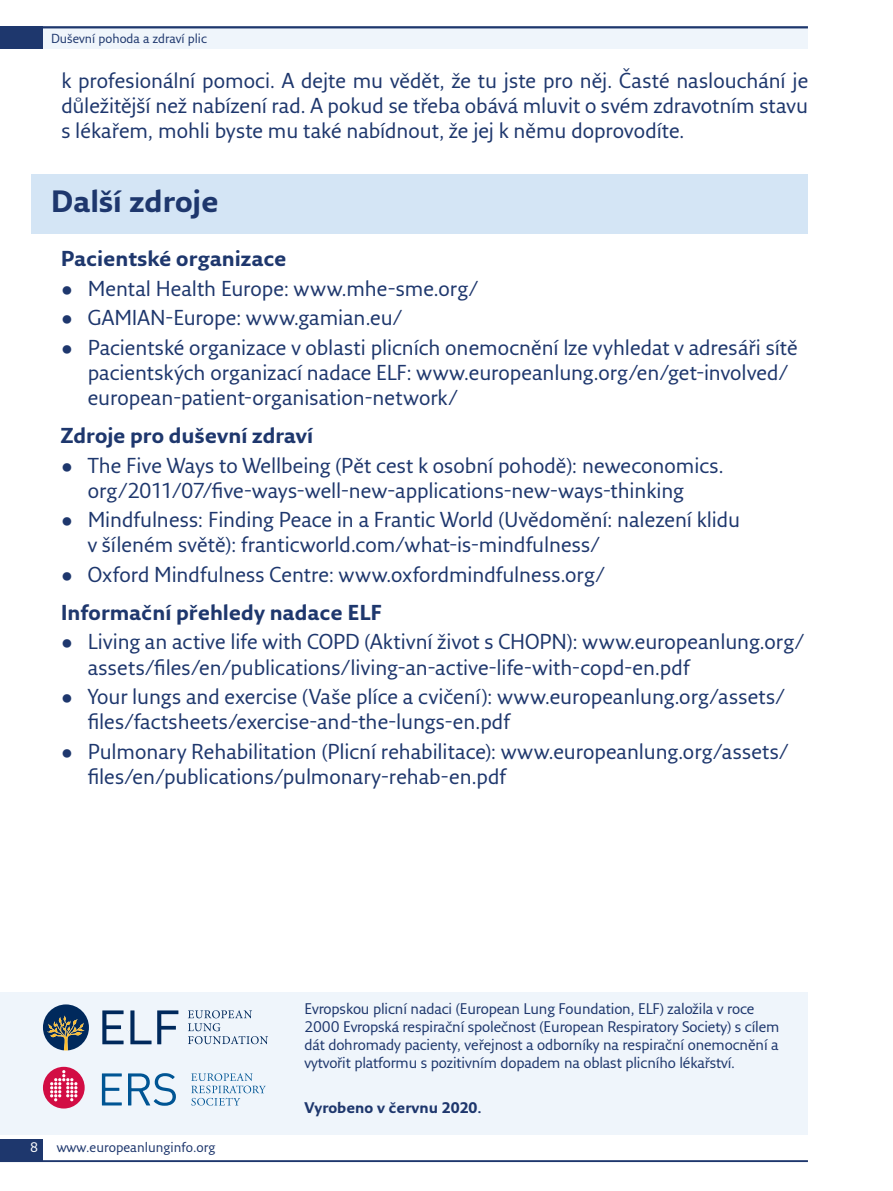
<style>
.page{position:relative;width:893px;height:1191px;background:#fff}
.page>*{position:absolute;margin:0;border:0;box-sizing:border-box;transform-origin:0 0}
.t1{font:700 30px "Fresco Sans Pro";color:#1e376d}
.H___B-head{font:21px/25.2px "Fresco Sans Pro";color:#1e376d}
.H___B-head-2{font:700 21px "Fresco Sans Pro";color:#1e376d}
.t2{font:15px/18px "Fresco Sans Pro";letter-spacing:-.01em;color:#1e376d}
.t3{font:700 15px "Fresco Sans Pro";color:#1e376d}
.Running_foot_left{font:13.5px "Fresco Sans Pro";color:#1e376d}
.Folio_left{font:13.5px "Fresco Sans Pro";color:#fff}
.Running_head_left{font:12.75px "Fresco Sans Pro";color:#1e376d}
</style>
<div class="page">
<div style="left:0;top:26px;width:808px;height:23px;background:#eff5fb"></div>
<div style="left:0;top:1138px;width:43px;height:23px;background:#1e376d"></div>
<div style="left:0;top:26px;width:43px;height:23px;background:#1e376d"></div>
<hr style="left:0;top:1160px;width:808px;height:2px;background:#1e376d">
<hr style="left:0;top:26px;width:808px;height:2px;background:#1e376d">
<div style="left:31px;top:174px;width:777px;height:60px;background:#d4e5f5"></div>
<div style="left:0;top:992px;width:808px;height:142px;background:#eff5fb"></div>
<svg style="left:102px;top:1010px;width:22px;height:34px"></svg>
<svg style="left:130px;top:1010px;width:48px;height:34px"></svg>
<svg style="left:188px;top:1010px;width:80px;height:34px"></svg>
<svg style="left:43px;top:1004px;width:46px;height:46px"></svg>
<svg style="left:191px;top:1073px;width:75px;height:32px"></svg>
<svg style="left:102px;top:1073px;width:20px;height:32px"></svg>
<div style="left:43px;top:1066px;width:42px;height:42px;background:#d20d44;border-radius:50%"></div>
<svg style="left:50px;top:1070px;width:27px;height:31px"></svg>
<svg style="left:128px;top:1073px;width:48px;height:32px"></svg>
<p class="Running_head_left" style="left:51px;top:30px;width:157px">Duševní pohoda a zdraví plic</p>
<p class="H___B-head" style="left:61px;top:67px;width:748px;text-align:justify">k profesionální pomoci. A dejte mu vědět, že tu jste pro něj. Časté naslouchání je důležitější než nabízení rad. A pokud se třeba obává mluvit o svém zdravotním stavu s lékařem, mohli byste mu také nabídnout, že jej k němu doprovodíte.</p>
<p class="t1" style="left:51px;top:182px;width:170px">Další zdroje</p>
<p class="H___B-head-2" style="left:61px;top:246px;width:227px">Pacientské organizace</p>
<p class="H___B-head" style="left:61px;top:275px;width:420px">• Mental Health Europe: www.mhe-sme.org/</p>
<p class="H___B-head" style="left:61px;top:305px;width:344px">• GAMIAN-Europe: www.gamian.eu/</p>
<p class="H___B-head" style="left:88px;top:334px;width:712px;text-indent:-27px">• Pacientské organizace v oblasti plicních onemocnění lze vyhledat v adresáři sítě pacientských organizací nadace ELF: www.europeanlung.org/en/get-involved/ european-patient-organisation-network/</p>
<p class="H___B-head-2" style="left:61px;top:422px;width:254px">Zdroje pro duševní zdraví</p>
<p class="H___B-head" style="left:88px;top:452px;width:638px;text-indent:-27px">• The Five Ways to Wellbeing (Pět cest k osobní pohodě): neweconomics. org/2011/07/five-ways-well-new-applications-new-ways-thinking</p>
<p class="H___B-head" style="left:88px;top:506px;width:654px;text-indent:-27px">• Mindfulness: Finding Peace in a Frantic World (Uvědomění: nalezení klidu v šíleném světě): franticworld.com/what-is-mindfulness/</p>
<p class="H___B-head" style="left:61px;top:561px;width:546px">• Oxford Mindfulness Centre: www.oxfordmindfulness.org/</p>
<p class="H___B-head-2" style="left:61px;top:599px;width:323px">Informační přehledy nadace ELF</p>
<p class="H___B-head" style="left:88px;top:629px;width:718px;text-indent:-27px">• Living an active life with COPD (Aktivní život s CHOPN): www.europeanlung.org/ assets/files/en/publications/living-an-active-life-with-copd-en.pdf</p>
<p class="H___B-head" style="left:88px;top:683px;width:699px;text-indent:-27px">• Your lungs and exercise (Vaše plíce a cvičení): www.europeanlung.org/assets/ files/factsheets/exercise-and-the-lungs-en.pdf</p>
<p class="H___B-head" style="left:88px;top:738px;width:703px;text-indent:-27px">• Pulmonary Rehabilitation (Plicní rehabilitace): www.europeanlung.org/assets/ files/en/publications/pulmonary-rehab-en.pdf</p>
<p class="Folio_left" style="left:30px;top:1139px;width:10px">8</p>
<p class="Running_foot_left" style="left:57px;top:1138px;width:160px">www.europeanlunginfo.org</p>
<p class="t2" style="left:304px;top:999px;width:477px">Evropskou plicní nadaci (European Lung Foundation, ELF) založila v roce 2000 Evropská respirační společnost (European Respiratory Society) s cílem dát dohromady pacienty, veřejnost a odborníky na respirační onemocnění a vytvořit platformu s pozitivním dopadem na oblast plicního lékařství.</p>
<p class="t3" style="left:304px;top:1097px;width:179px">Vyrobeno v červnu 2020.</p>
</div>
